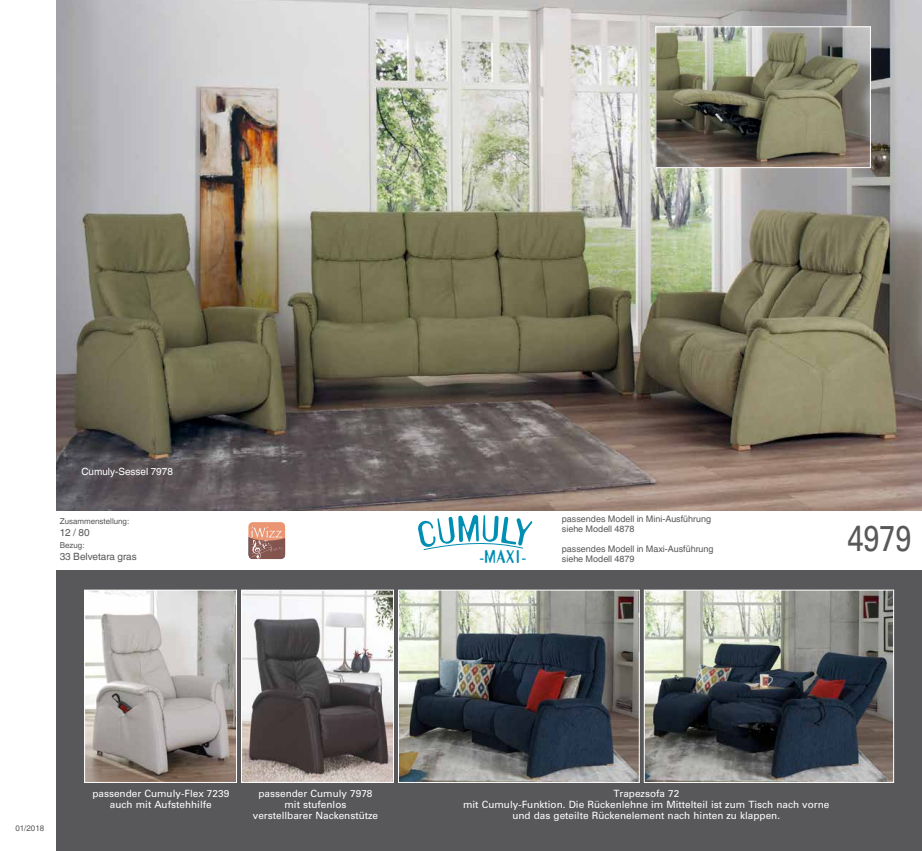
<style>
.page{position:relative;width:922px;height:851px;background:#fff}
.page>*{position:absolute;margin:0;border:0;box-sizing:border-box;transform-origin:0 0}
.t1{font:36px "Univers";color:#58585a;scale:.8 1}
.t2{font:700 16.2px "Template Gothic";color:#008eb3}
.t3{font:10px/11px "Univers";color:#fff;text-align:center}
.t4{font:10px "Helvetica World";color:#58585a}
.t5{font:10px "Helvetica World";color:#fff}
.t6{font:9px/10px "Helvetica World";color:#58585a}
.t7{font:8px "Helvetica World";color:#58585a}
</style>
<div class="page">
<img style="left:57px;top:0;width:864px;height:510px">
<img style="left:657px;top:28px;width:211px;height:138px">
<div style="left:655px;top:26px;width:215px;height:142px;border:1px solid #fff"></div>
<div style="left:57px;top:570px;width:864px;height:280px;background:#58585a"></div>
<svg style="left:418px;top:515px;width:114px;height:35px"></svg>
<img style="left:243px;top:591px;width:149px;height:189px">
<div style="left:241px;top:589px;width:153px;height:193px;border:1px solid #fff"></div>
<img style="left:86px;top:591px;width:149px;height:189px">
<div style="left:84px;top:589px;width:153px;height:193px;border:1px solid #fff"></div>
<img style="left:400px;top:591px;width:237px;height:189px">
<div style="left:398px;top:589px;width:241px;height:193px;border:1px solid #fff"></div>
<img style="left:645px;top:591px;width:246px;height:189px">
<div style="left:643px;top:589px;width:250px;height:193px;border:1px solid #fff"></div>
<div style="left:248px;top:522px;width:37px;height:37px;background:#ea9673;border-radius:4px"></div>
<svg style="left:248px;top:526px;width:37px;height:33px"></svg>
<p class="t5" style="left:81px;top:466px;width:93px">Cumuly-Sessel 7978</p>
<p class="t7" style="left:60px;top:517px;width:71px">Zusammenstellung:</p>
<p class="t4" style="left:60px;top:527px;width:31px">12 / 80</p>
<p class="t7" style="left:60px;top:541px;width:26px">Bezug:</p>
<p class="t4" style="left:60px;top:551px;width:78px">33 Belvetara gras</p>
<h2 class="t2" style="left:479px;top:544px;width:48px">-MAXI-</h2>
<p class="t6" style="left:561px;top:514px;width:151px">passendes Modell in Mini-Ausführung siehe Modell 4878</p>
<p class="t6" style="left:561px;top:544px;width:153px">passendes Modell in Maxi-Ausführung siehe Modell 4879</p>
<h1 class="t1" style="left:847px;top:517px;width:82px">4979</h1>
<p class="t7" style="left:15px;top:823px;width:30px">01/2018</p>
<p class="t3" style="left:92px;top:788px;width:138px">passender Cumuly-Flex 7239 auch mit Aufstehhilfe</p>
<p class="t3" style="left:253px;top:788px;width:127px">passender Cumuly 7978 mit stufenlos<br>verstellbarer Nackenstütze</p>
<p class="t3" style="left:463px;top:788px;width:368px">Trapezsofa 72<br>mit Cumuly-Funktion. Die Rückenlehne im Mittelteil ist zum Tisch nach vorne und das geteilte Rückenelement nach hinten zu klappen.</p>
</div>
